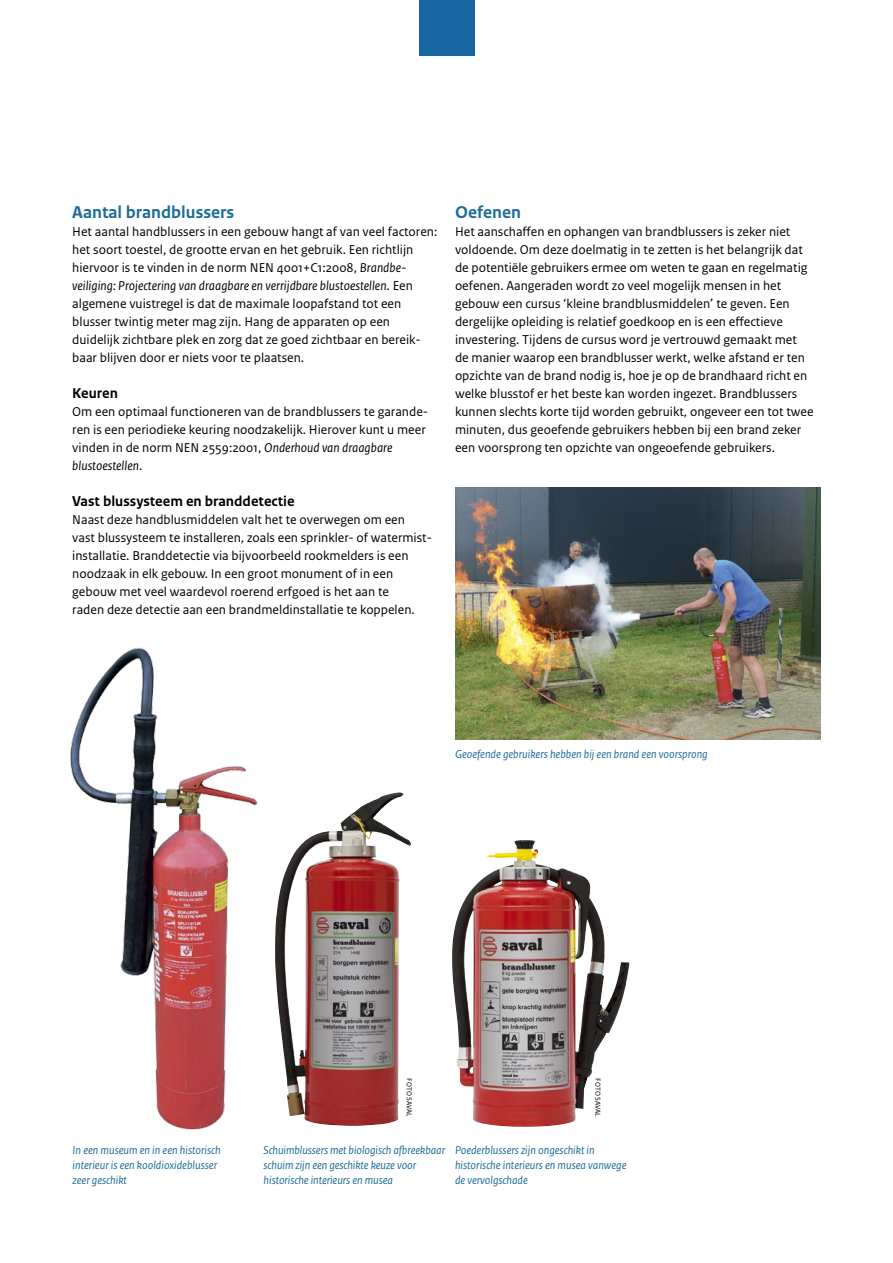
<style>
.page{position:relative;width:893px;height:1263px;background:#fff}
.page>*{position:absolute;margin:0;border:0;box-sizing:border-box;transform-origin:0 0}
.t1{font:700 18px "Rijksoverheid Sans Text";color:#1d6d98}
.t2{font:700 15px "Rijksoverheid Sans Text";color:#000}
.t3{font:13.5px/18px "Rijksoverheid Sans Text Regular 2";color:#000}
.t4{font:italic 13.5px "Rijksoverheid Sans Text";color:#000}
.t5{font:italic 12px/15px "Rijksoverheid Sans Text";color:#1d6d98}
.t6{font:7.5px "Rijksoverheid Sans Text Regular 2";color:#000}
.s1{font-family:"Rijksoverheid Sans Text";font-style:italic}
.s2{font-family:"Rijksoverheid Sans Text Regular 2";font-style:normal}
</style>
<div class="page">
<div style="left:419px;top:0;width:55px;height:55px;background:#1665a1"></div>
<img style="left:275px;top:793px;width:136px;height:333px">
<img style="left:70px;top:647px;width:188px;height:483px">
<img style="left:452px;top:840px;width:177px;height:287px">
<img style="left:455px;top:487px;width:366px;height:252px">
<h1 class="t1" style="left:72px;top:202px;width:163px">Aantal brandblussers</h1>
<p class="t3" style="left:72px;top:223px;width:367px">Het aantal handblussers in een gebouw hangt af van veel factoren: het soort toestel, de grootte ervan en het gebruik. Een richtlijn hiervoor is te vinden in de norm NEN 4001+C1:2008, <span class="s1">Brandbe-</span></p>
<p class="t4" style="left:72px;top:278px;width:342px">veiliging: Projectering van draagbare en verrijdbare blustoestellen<span class="s2">. Een</span></p>
<p class="t3" style="left:72px;top:295px;width:350px">algemene vuistregel is dat de maximale loopafstand tot een blusser twintig meter mag zijn. Hang de apparaten op een duidelijk zichtbare plek en zorg dat ze goed zichtbaar en bereik&shy;baar blijven door er niets voor te plaatsen.</p>
<p class="t2" style="left:72px;top:384px;width:47px">Keuren</p>
<p class="t3" style="left:72px;top:403px;width:357px">Om een optimaal functioneren van de brandblussers te garande&shy;ren is een periodieke keuring noodzakelijk. Hierover kunt u meer vinden in de norm NEN 2559:2001, <span class="s1">Onderhoud van draagbare</span></p>
<p class="t4" style="left:72px;top:458px;width:72px">blustoestellen<span class="s2">.</span></p>
<p class="t2" style="left:72px;top:492px;width:224px">Vast blussysteem en branddetectie</p>
<p class="t3" style="left:72px;top:511px;width:359px">Naast deze handblusmiddelen valt het te overwegen om een vast blussysteem te installeren, zoals een sprinkler- of watermist&shy;installatie. Branddetectie via bijvoorbeeld rookmelders is een noodzaak in elk gebouw. In een groot monument of in een gebouw met veel waardevol roerend erfgoed is het aan te<br>raden deze detectie aan een brandmeldinstallatie te koppelen.</p>
<h1 class="t1" style="left:455px;top:202px;width:68px">Oefenen</h1>
<p class="t3" style="left:455px;top:223px;width:360px">Het aanschaffen en ophangen van brandblussers is zeker niet voldoende. Om deze doelmatig in te zetten is het belangrijk dat de potentiële gebruikers ermee om weten te gaan en regelmatig oefenen. Aangeraden wordt zo veel mogelijk mensen in het gebouw een cursus ‘kleine brandblusmiddelen’ te geven. Een dergelijke opleiding is relatief goedkoop en is een effectieve investering. Tijdens de cursus word je vertrouwd gemaakt met de manier waarop een brandblusser werkt, welke afstand er ten opzichte van de brand nodig is, hoe je op de brandhaard richt en welke blusstof er het beste kan worden ingezet. Brandblussers kunnen slechts korte tijd worden gebruikt, ongeveer een tot twee minuten, dus geoefende gebruikers hebben bij een brand zeker een voorsprong ten opzichte van ongeoefende gebruikers.</p>
<p class="t5" style="left:455px;top:747px;width:254px">Geoefende gebruikers hebben bij een brand een voorsprong</p>
<p class="t6" style="left:414px;top:1078px;width:40px;rotate:90deg">FOTO SAVAL</p>
<p class="t6" style="left:602px;top:1078px;width:40px;rotate:90deg">FOTO SAVAL</p>
<p class="t5" style="left:73px;top:1143px;width:150px">In een museum en in een historisch interieur is een kooldioxideblusser zeer geschikt</p>
<p class="t5" style="left:455px;top:1143px;width:173px">Poederblussers zijn ongeschikt in historische interieurs en musea vanwege de vervolgschade</p>
<p class="t5" style="left:264px;top:1143px;width:183px">Schuimblussers met biologisch afbreekbaar schuim zijn een geschikte keuze voor historische interieurs en musea</p>
</div>
